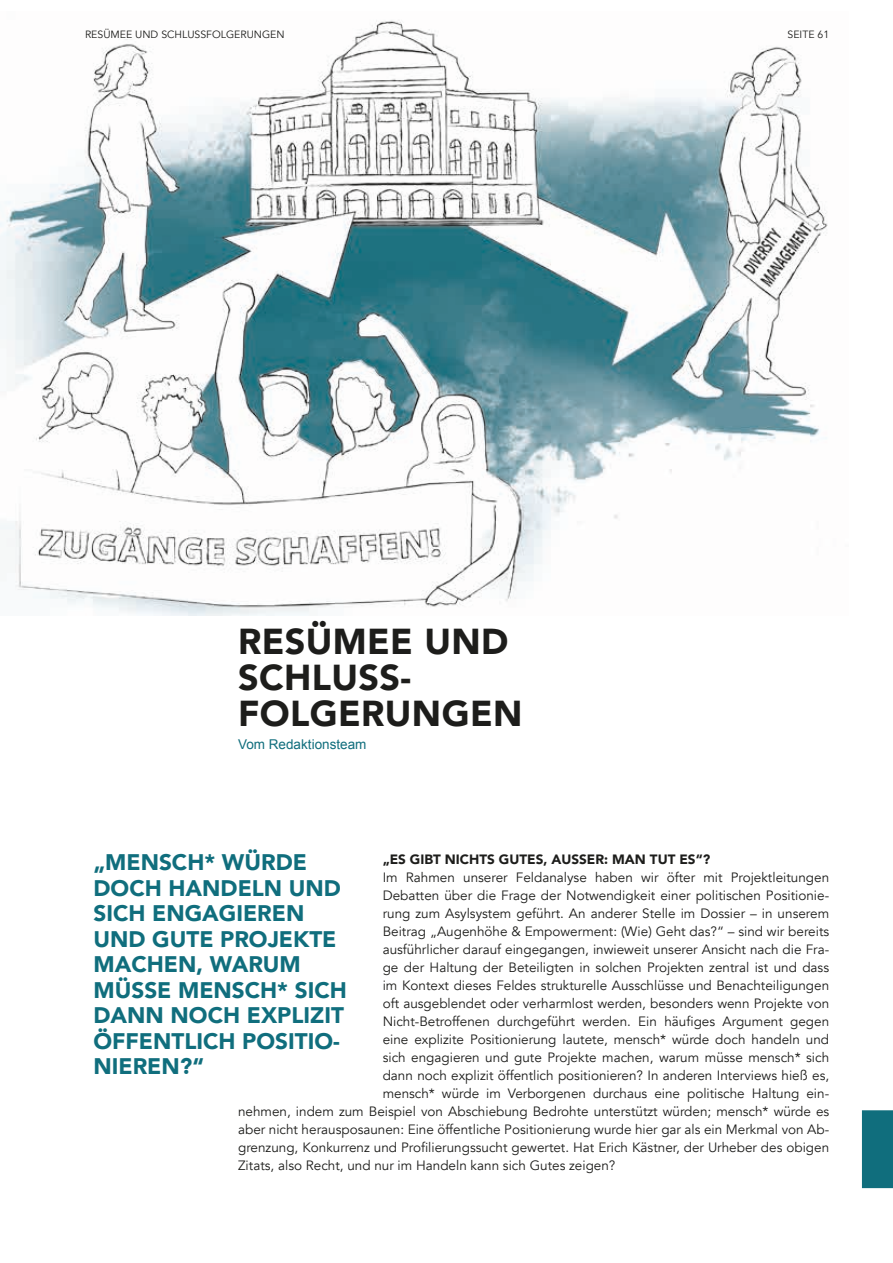
<style>
.page{position:relative;width:893px;height:1263px;background:#fff}
.page>*{position:absolute;margin:0;border:0;box-sizing:border-box;transform-origin:0 0}
.t1{font:900 36px/36px "Avenir";letter-spacing:.01em;color:#1d1d1b}
.t2{font:900 22.5px/25.5px "Avenir";color:#106e7d}
.t3{font:13.5px "Avenir";color:#1d1d1b}
.t4{font:900 13.5px "Avenir";color:#1d1d1b}
.t5{font:13.5px "Arial";color:#106e7d}
.t6{font:10.5px "Avenir";color:#1d1d1b}
</style>
<div class="page">
<img style="left:0;top:20px;width:828px;height:595px">
<div style="left:862px;top:1110px;width:31px;height:78px;background:#106e7d"></div>
<p class="t6" style="left:85px;top:28px;width:201px">RESÜMEE UND SCHLUSSFOLGERUNGEN</p>
<h1 class="t1" style="left:238px;top:622px;width:286px">RESÜMEE UND<br>SCHLUSS-<br>FOLGERUNGEN</h1>
<p class="t5" style="left:238px;top:735px;width:130px">Vom Redaktionsteam</p>
<p class="t6" style="left:787px;top:28px;width:43px">SEITE 61</p>
<h2 class="t2" style="left:94px;top:849px;width:255px">„MENSCH* WÜRDE<br>DOCH HANDELN UND<br>SICH ENGAGIEREN<br>UND GUTE PROJEKTE<br>MACHEN, WARUM<br>MÜSSE MENSCH* SICH<br>DANN NOCH EXPLIZIT<br>ÖFFENTLICH POSITIO-<br>NIEREN?“</h2>
<p class="t4" style="left:383px;top:848px;width:329px">„ES GIBT NICHTS GUTES, AUSSER: MAN TUT ES“?</p>
<p class="t3" style="left:383px;top:869px;width:448px">Im Rahmen unserer Feldanalyse haben wir öfter mit Projektleitungen</p>
<p class="t3" style="left:383px;top:887px;width:448px">Debatten über die Frage der Notwendigkeit einer politischen Positionie-</p>
<p class="t3" style="left:383px;top:905px;width:448px">rung zum Asylsystem geführt. An anderer Stelle im Dossier – in unserem</p>
<p class="t3" style="left:383px;top:923px;width:448px">Beitrag „Augenhöhe &amp; Empowerment: (Wie) Geht das?“ – sind wir bereits</p>
<p class="t3" style="left:383px;top:941px;width:448px">ausführlicher darauf eingegangen, inwieweit unserer Ansicht nach die Fra-</p>
<p class="t3" style="left:383px;top:959px;width:448px">ge der Haltung der Beteiligten in solchen Projekten zentral ist und dass</p>
<p class="t3" style="left:383px;top:977px;width:448px">im Kontext dieses Feldes strukturelle Ausschlüsse und Benachteiligungen</p>
<p class="t3" style="left:383px;top:995px;width:448px">oft ausgeblendet oder verharmlost werden, besonders wenn Projekte von</p>
<p class="t3" style="left:383px;top:1013px;width:448px">Nicht-Betroffenen durchgeführt werden. Ein häufiges Argument gegen</p>
<p class="t3" style="left:383px;top:1031px;width:448px">eine explizite Positionierung lautete, mensch* würde doch handeln und</p>
<p class="t3" style="left:383px;top:1049px;width:448px">sich engagieren und gute Projekte machen, warum müsse mensch* sich</p>
<p class="t3" style="left:383px;top:1067px;width:448px">dann noch explizit öffentlich positionieren? In anderen Interviews hieß es,</p>
<p class="t3" style="left:383px;top:1085px;width:448px">mensch* würde im Verborgenen durchaus eine politische Haltung ein-</p>
<p class="t3" style="left:238px;top:1103px;width:593px">nehmen, indem zum Beispiel von Abschiebung Bedrohte unterstützt würden; mensch* würde es</p>
<p class="t3" style="left:238px;top:1121px;width:593px">aber nicht herausposaunen: Eine öffentliche Positionierung wurde hier gar als ein Merkmal von Ab-</p>
<p class="t3" style="left:238px;top:1139px;width:593px">grenzung, Konkurrenz und Profilierungssucht gewertet. Hat Erich Kästner, der Urheber des obigen</p>
<p class="t3" style="left:238px;top:1157px;width:379px">Zitats, also Recht, und nur im Handeln kann sich Gutes zeigen?</p>
</div>
